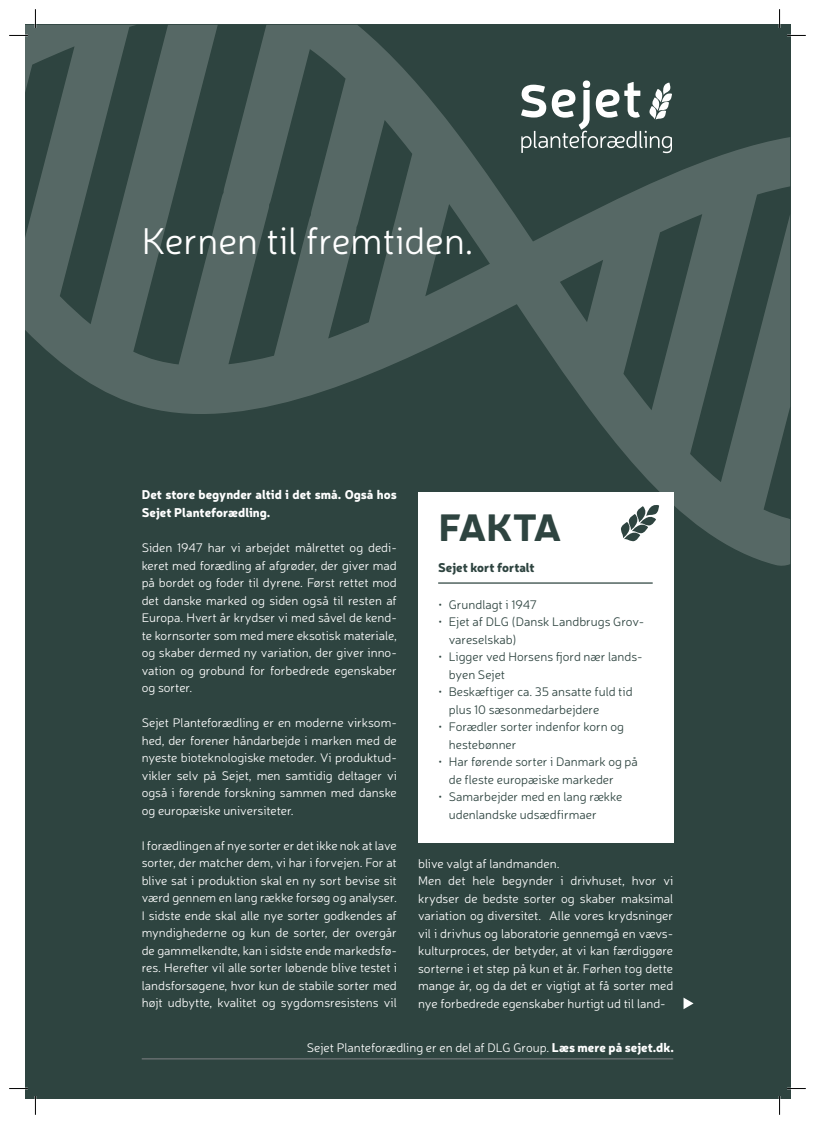
<style>
.page{position:relative;width:815px;height:1124px;background:#fff}
.page>*{position:absolute;margin:0;border:0;box-sizing:border-box;transform-origin:0 0}
.t1{font:300 37.5px "Neris";color:#fff}
.t2{font:900 37.5px "Neris";letter-spacing:-.045em;color:#2e4440}
.t3{font:300 12.5px/17.5px "Neris";color:#fff;text-align:justify}
.t4{font:300 12.5px/17.5px "Neris";color:#2e4440}
.t5{font:900 12.5px/17.5px "Neris";color:#fff}
.t6{font:900 12.5px "Neris";color:#2e4440}
.s1{font-weight:900}
</style>
<div class="page">
<div style="left:25px;top:25px;width:765px;height:1073px;background:#2e4440"></div>
<svg style="left:25px;top:25px;width:765px;height:541px"></svg>
<hr style="left:142px;top:1058px;width:531px;height:1px;background:#808285">
<div style="left:418px;top:492px;width:255px;height:351px;background:#fff"></div>
<hr style="left:438px;top:582px;width:215px;height:1px;background:#2e4440">
<svg style="left:621px;top:505px;width:38px;height:36px"></svg>
<svg style="left:684px;top:998px;width:10px;height:11px"></svg>
<div style="left:583px;top:80px;width:7px;height:8px;background:#fff;border-radius:50%"></div>
<svg style="left:521px;top:82px;width:151px;height:71px"></svg>
<svg style="left:9px;top:35px;width:19px;height:1px"></svg>
<svg style="left:787px;top:35px;width:19px;height:1px"></svg>
<svg style="left:9px;top:1087px;width:19px;height:2px"></svg>
<svg style="left:787px;top:1087px;width:19px;height:2px"></svg>
<svg style="left:35px;top:9px;width:1px;height:19px"></svg>
<svg style="left:35px;top:1096px;width:1px;height:18px"></svg>
<svg style="left:779px;top:9px;width:1px;height:19px"></svg>
<svg style="left:779px;top:1096px;width:1px;height:18px"></svg>
<h1 class="t1" style="left:142px;top:221px;width:333px">Kernen til fremtiden.</h1>
<p class="t5" style="left:142px;top:487px;width:257px">Det store begynder altid i det små. Også hos<br>Sejet Planteforædling.</p>
<p class="t3" style="left:142px;top:539px;width:257px">Siden 1947 har vi arbejdet målrettet og dedi&shy;keret med forædling af afgrøder, der giver mad på bordet og foder til dyrene. Først rettet mod det danske marked og siden også til resten af Europa. Hvert år krydser vi med såvel de kend&shy;te kornsorter som med mere eksotisk materiale, og skaber dermed ny variation, der giver inno&shy;vation og grobund for forbedrede egenskaber og sorter.</p>
<p class="t3" style="left:142px;top:714px;width:257px">Sejet Planteforædling er en moderne virksom&shy;hed, der forener håndarbejde i marken med de nyeste bioteknologiske metoder. Vi produktud&shy;vikler selv på Sejet, men samtidig deltager vi også i førende forskning sammen med danske og europæiske universiteter.</p>
<p class="t3" style="left:142px;top:836px;width:257px">I forædlingen af nye sorter er det ikke nok at lave sorter, der matcher dem, vi har i forvejen. For at blive sat i produktion skal en ny sort bevise sit værd gennem en lang række forsøg og analyser.<br>I sidste ende skal alle nye sorter godkendes af myndighederne og kun de sorter, der overgår de gammelkendte, kan i sidste ende markedsfø&shy;res. Herefter vil alle sorter løbende blive testet i landsforsøgene, hvor kun de stabile sorter med højt udbytte, kvalitet og sygdomsresistens vil</p>
<h1 class="t2" style="left:439px;top:513px;width:124px">FAKTA</h1>
<p class="t6" style="left:438px;top:563px;width:98px">Sejet kort fortalt</p>
<p class="t4" style="left:438px;top:595px;width:100px">• Grundlagt i 1947</p>
<p class="t4" style="left:449px;top:613px;width:197px;text-indent:-11px">• Ejet af DLG (Dansk Landbrugs Grov&shy;vareselskab)</p>
<p class="t4" style="left:449px;top:648px;width:195px;text-indent:-11px">• Ligger ved Horsens fjord nær lands&shy;byen Sejet</p>
<p class="t4" style="left:449px;top:683px;width:185px;text-indent:-11px">• Beskæftiger ca. 35 ansatte fuld tid plus 10 sæsonmedarbejdere</p>
<p class="t4" style="left:449px;top:718px;width:177px;text-indent:-11px">• Forædler sorter indenfor korn og hestebønner</p>
<p class="t4" style="left:449px;top:753px;width:191px;text-indent:-11px">• Har førende sorter i Danmark og på de fleste europæiske markeder</p>
<p class="t4" style="left:449px;top:788px;width:175px;text-indent:-11px">• Samarbejder med en lang række udenlandske udsædfirmaer</p>
<p class="t3" style="left:418px;top:854px;width:257px;text-align:left">blive valgt af landmanden.<br>Men det hele begynder i drivhuset, hvor vi krydser de bedste sorter og skaber maksimal variation og diversitet. Alle vores krydsninger vil i drivhus og laboratorie gennemgå en vævs&shy;kulturproces, der betyder, at vi kan færdiggøre sorterne i et step på kun et år. Førhen tog dette mange år, og da det er vigtigt at få sorter med nye forbedrede egenskaber hurtigt ud til land-</p>
<p class="t3" style="left:307px;top:1039px;width:369px">Sejet Planteforædling er en del af DLG Group. <span class="s1">Læs mere på sejet.dk.</span></p>
</div>
